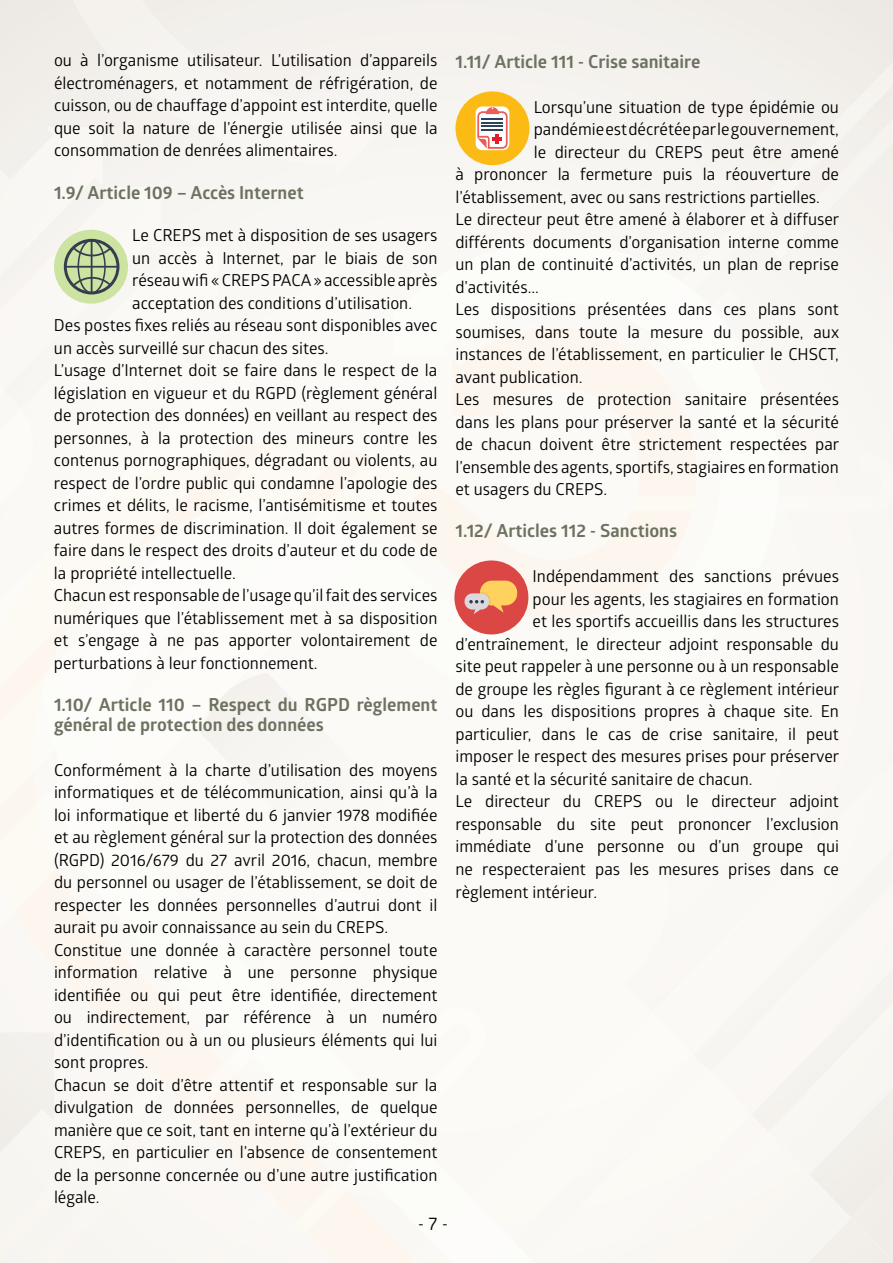
<style>
.page{position:relative;width:893px;height:1263px;background:#fff}
.page>*{position:absolute;margin:0;border:0;box-sizing:border-box;transform-origin:0 0}
.t1{font:700 18px/19.8px "Glober";color:#6c7160}
.t2{font:18px "Glober";color:#000}
.t3{font:16.5px/22.5px "Glober";color:#000;text-align:justify}
</style>
<div class="page">
<div style="left:0;top:0;width:851px;height:557px;background:#f7f5f2"></div>
<div style="left:56px;top:0;width:320px;height:176px;background:#f5f3ef"></div>
<div style="left:57px;top:242px;width:722px;height:315px;background:#fbfaf6"></div>
<div style="left:33px;top:327px;width:664px;height:308px;background:#fcf9f5"></div>
<div style="left:652px;top:557px;width:241px;height:120px;background:#fbf9f6"></div>
<div style="left:814px;top:677px;width:79px;height:120px;background:#faf7f4"></div>
<div style="left:784px;top:797px;width:109px;height:56px;background:#faf8f5"></div>
<div style="left:209px;top:254px;width:284px;height:120px;background:#fbfaf6"></div>
<svg style="left:0;top:374px;width:493px;height:479px"></svg>
<svg style="left:212px;top:673px;width:55px;height:36px"></svg>
<div style="left:600px;top:456px;width:293px;height:54px;background:#fcfaf5"></div>
<div style="left:0;top:853px;width:893px;height:410px;background:#fbf9f5"></div>
<div style="left:0;top:180px;width:33px;height:531px;background:#faf8f4"></div>
<div style="left:681px;top:0;width:212px;height:319px;background:#f5f2ee"></div>
<svg style="left:664px;top:282px;width:58px;height:58px"></svg>
<div style="left:54px;top:230px;width:74px;height:74px;background:#cce3a1;border-radius:50%"></div>
<svg style="left:64px;top:239px;width:55px;height:55px"></svg>
<hr style="left:64px;top:266px;width:55px;height:2px;background:#333d4f">
<hr style="left:91px;top:239px;width:2px;height:55px;background:#333d4f">
<div style="left:455px;top:91px;width:74px;height:74px;background:#fcba14;border-radius:50%"></div>
<svg style="left:476px;top:106px;width:33px;height:44px"></svg>
<svg style="left:477px;top:107px;width:31px;height:42px"></svg>
<div style="left:454px;top:560px;width:74px;height:74px;background:#db4745;border-radius:50%"></div>
<svg style="left:465px;top:581px;width:52px;height:33px"></svg>
<p class="t3" style="left:54px;top:49px;width:385px">ou à l’organisme utilisateur. L’utilisation d’appareils électroménagers, et notamment de réfrigération, de cuisson, ou de chauffage d’appoint est interdite, quelle que soit la nature de l’énergie utilisée ainsi que la consommation de denrées alimentaires.</p>
<p class="t1" style="left:54px;top:182px;width:251px">1.9/ Article 109 – Accès Internet</p>
<p class="t3" style="left:132px;top:223px;width:307px">Le CREPS met à disposition de ses usagers</p>
<p class="t3" style="left:132px;top:246px;width:307px">un accès à Internet, par le biais de son</p>
<p class="t3" style="left:132px;top:268px;width:307px">réseau wifi « CREPS PACA » accessible après</p>
<p class="t3" style="left:132px;top:291px;width:281px">acceptation des conditions d’utilisation.</p>
<p class="t3" style="left:54px;top:313px;width:385px">Des postes fixes reliés au réseau sont disponibles avec</p>
<p class="t3" style="left:54px;top:336px;width:276px">un accès surveillé sur chacun des sites.</p>
<p class="t3" style="left:54px;top:358px;width:385px">L’usage d’Internet doit se faire dans le respect de la</p>
<p class="t3" style="left:54px;top:381px;width:385px">législation en vigueur et du RGPD (règlement général</p>
<p class="t3" style="left:54px;top:403px;width:385px">de protection des données) en veillant au respect des</p>
<p class="t3" style="left:54px;top:426px;width:385px">personnes, à la protection des mineurs contre les</p>
<p class="t3" style="left:54px;top:448px;width:385px">contenus pornographiques, dégradant ou violents, au</p>
<p class="t3" style="left:54px;top:471px;width:385px">respect de l’ordre public qui condamne l’apologie des</p>
<p class="t3" style="left:54px;top:493px;width:385px">crimes et délits, le racisme, l’antisémitisme et toutes</p>
<p class="t3" style="left:54px;top:516px;width:385px">autres formes de discrimination. Il doit également se</p>
<p class="t3" style="left:54px;top:538px;width:385px">faire dans le respect des droits d’auteur et du code de</p>
<p class="t3" style="left:54px;top:561px;width:183px">la propriété intellectuelle.</p>
<p class="t3" style="left:54px;top:583px;width:385px">Chacun est responsable de l’usage qu’il fait des services</p>
<p class="t3" style="left:54px;top:606px;width:385px">numériques que l’établissement met à sa disposition</p>
<p class="t3" style="left:54px;top:628px;width:385px">et s’engage à ne pas apporter volontairement de</p>
<p class="t3" style="left:54px;top:651px;width:265px">perturbations à leur fonctionnement.</p>
<p class="t1" style="left:54px;top:694px;width:385px">1.10/ Article 110 – Respect du RGPD règlement général de protection des données</p>
<p class="t3" style="left:54px;top:758px;width:385px;text-align:left">Conformément à la charte d’utilisation des moyens informatiques et de télécommunication, ainsi qu’à la loi informatique et liberté du 6 janvier 1978 modifiée et au règlement général sur la protection des données (RGPD) 2016/679 du 27 avril 2016, chacun, membre du personnel ou usager de l’établissement, se doit de respecter les données personnelles d’autrui dont il aurait pu avoir connaissance au sein du CREPS.<br>Constitue une donnée à caractère personnel toute information relative à une personne physique identifiée ou qui peut être identifiée, directement ou indirectement, par référence à un numéro d’identification ou à un ou plusieurs éléments qui lui sont propres.<br>Chacun se doit d’être attentif et responsable sur la divulgation de données personnelles, de quelque manière que ce soit, tant en interne qu’à l’extérieur du CREPS, en particulier en l’absence de consentement de la personne concernée ou d’une autre justification légale.</p>
<p class="t2" style="left:418px;top:1211px;width:32px">- 7 -</p>
<p class="t1" style="left:455px;top:51px;width:246px">1.11/ Article 111 - Crise sanitaire</p>
<p class="t3" style="left:534px;top:95px;width:307px">Lorsqu’une situation de type épidémie ou</p>
<p class="t3" style="left:534px;top:117px;width:307px">pandémie est décrétée par le gouvernement,</p>
<p class="t3" style="left:534px;top:140px;width:307px">le directeur du CREPS peut être amené</p>
<p class="t3" style="left:455px;top:162px;width:385px">à prononcer la fermeture puis la réouverture de</p>
<p class="t3" style="left:455px;top:185px;width:366px">l’établissement, avec ou sans restrictions partielles.</p>
<p class="t3" style="left:455px;top:207px;width:385px">Le directeur peut être amené à élaborer et à diffuser</p>
<p class="t3" style="left:455px;top:230px;width:385px">différents documents d’organisation interne comme</p>
<p class="t3" style="left:455px;top:252px;width:385px">un plan de continuité d’activités, un plan de reprise</p>
<p class="t3" style="left:455px;top:275px;width:85px">d’activités...</p>
<p class="t3" style="left:455px;top:297px;width:385px">Les dispositions présentées dans ces plans sont</p>
<p class="t3" style="left:455px;top:320px;width:385px">soumises, dans toute la mesure du possible, aux</p>
<p class="t3" style="left:455px;top:342px;width:385px">instances de l’établissement, en particulier le CHSCT,</p>
<p class="t3" style="left:455px;top:365px;width:128px">avant publication.</p>
<p class="t3" style="left:455px;top:387px;width:385px">Les mesures de protection sanitaire présentées</p>
<p class="t3" style="left:455px;top:410px;width:385px">dans les plans pour préserver la santé et la sécurité</p>
<p class="t3" style="left:455px;top:432px;width:385px">de chacun doivent être strictement respectées par</p>
<p class="t3" style="left:455px;top:455px;width:385px">l’ensemble des agents, sportifs, stagiaires en formation</p>
<p class="t3" style="left:455px;top:477px;width:153px">et usagers du CREPS.</p>
<p class="t1" style="left:455px;top:521px;width:223px">1.12/ Articles 112 - Sanctions</p>
<p class="t3" style="left:533px;top:565px;width:308px">Indépendamment des sanctions prévues</p>
<p class="t3" style="left:533px;top:587px;width:308px">pour les agents, les stagiaires en formation</p>
<p class="t3" style="left:533px;top:610px;width:308px">et les sportifs accueillis dans les structures</p>
<p class="t3" style="left:455px;top:632px;width:385px">d’entraînement, le directeur adjoint responsable du</p>
<p class="t3" style="left:455px;top:655px;width:385px">site peut rappeler à une personne ou à un responsable</p>
<p class="t3" style="left:455px;top:677px;width:385px">de groupe les règles figurant à ce règlement intérieur</p>
<p class="t3" style="left:455px;top:700px;width:385px">ou dans les dispositions propres à chaque site. En</p>
<p class="t3" style="left:455px;top:722px;width:385px">particulier, dans le cas de crise sanitaire, il peut</p>
<p class="t3" style="left:455px;top:745px;width:385px">imposer le respect des mesures prises pour préserver</p>
<p class="t3" style="left:455px;top:767px;width:298px">la santé et la sécurité sanitaire de chacun.</p>
<p class="t3" style="left:455px;top:790px;width:385px">Le directeur du CREPS ou le directeur adjoint</p>
<p class="t3" style="left:455px;top:812px;width:385px">responsable du site peut prononcer l’exclusion</p>
<p class="t3" style="left:455px;top:835px;width:385px">immédiate d’une personne ou d’un groupe qui</p>
<p class="t3" style="left:455px;top:857px;width:385px">ne respecteraient pas les mesures prises dans ce</p>
<p class="t3" style="left:455px;top:880px;width:143px">règlement intérieur.</p>
</div>
